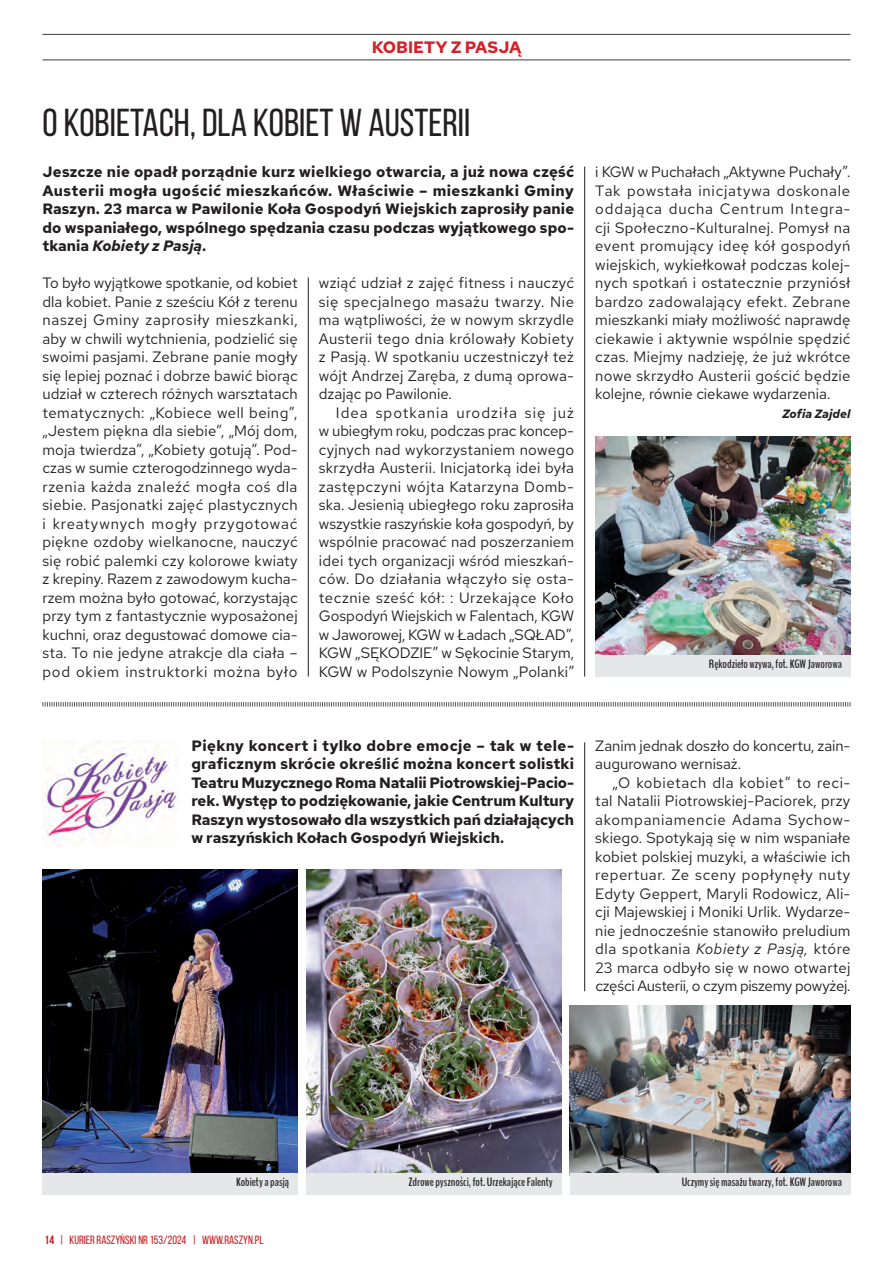
<style>
.page{position:relative;width:893px;height:1263px;background:#fff}
.page>*{position:absolute;margin:0;border:0;box-sizing:border-box;transform-origin:0 0}
._01_tytul{font:39px "Bebas Neue";color:#231f20}
.t1{font:700 16.5px "Red Hat Text";color:#d1232a}
._03_tekst{font:15px/18.5px "Red Hat Text";color:#231f20;text-align:justify}
._03_tekst-2{font:700 15px/18.5px "Red Hat Text";color:#231f20;text-align:justify}
._04_podpis_zdjecia{font:700 12px "Bench Nine";color:#231f20}
.t2{font:12px "Bebas Neue";color:#c61c22}
._03_tekst-3{font:italic 700 12px "Red Hat Text";color:#231f20}
.s1{font-style:italic}
.s2{font-weight:700}
</style>
<div class="page">
<hr style="left:43px;top:34px;width:807px;height:1px;background:#3e3e3f">
<hr style="left:43px;top:60px;width:807px;height:1px;background:#3e3e3f">
<hr style="left:308px;top:277px;width:1px;height:399px;background:#231f20">
<hr style="left:584px;top:167px;width:1px;height:509px;background:#231f20">
<hr style="left:584px;top:742px;width:1px;height:249px;background:#231f20">
<img style="left:44px;top:740px;width:135px;height:106px">
<svg style="left:42px;top:702px;width:809px;height:5px"></svg>
<img style="left:595px;top:436px;width:255px;height:219px">
<div style="left:595px;top:655px;width:255px;height:21px;background:#e6e7e9"></div>
<img style="left:43px;top:869px;width:255px;height:305px">
<div style="left:43px;top:1174px;width:255px;height:21px;background:#e6e7e9"></div>
<img style="left:306px;top:869px;width:255px;height:305px">
<div style="left:306px;top:1174px;width:255px;height:21px;background:#e6e7e9"></div>
<img style="left:570px;top:1006px;width:280px;height:168px">
<div style="left:570px;top:1174px;width:280px;height:21px;background:#e6e7e9"></div>
<p class="t1" style="left:372px;top:36px;width:151px">KOBIETY Z PASJĄ</p>
<p class="_01_tytul" style="left:43px;top:101px;width:429px">O KOBIETACH, DLA KOBIET W AUSTERII</p>
<p class="_03_tekst-2" style="left:43px;top:163px;width:533px">Jeszcze nie opadł porządnie kurz wielkiego otwarcia, a już nowa część Austerii mogła ugościć mieszkańców. Właściwie – mieszkanki Gminy Raszyn. 23 marca w Pawilonie Koła Gospodyń Wiejskich zaprosiły panie do wspaniałego, wspólnego spędzania czasu podczas wyjątkowego spo&shy;tkania <span class="s1">Kobiety z Pasją</span>.</p>
<p class="_03_tekst" style="left:43px;top:273px;width:257px">To było wyjątkowe spotkanie, od kobiet dla kobiet. Panie z sześciu Kół z terenu naszej Gminy zaprosiły mieszkanki, aby w chwili wytchnienia, podzielić się swoimi pasjami. Zebrane panie mogły się lepiej poznać i dobrze bawić biorąc udział w czterech różnych warsztatach tematycznych: „Kobiece well being”, „Jestem piękna dla siebie”, „Mój dom, moja twierdza”, „Kobiety gotują”. Pod&shy;czas w sumie czterogodzinnego wyda&shy;rzenia każda znaleźć mogła coś dla siebie. Pasjonatki zajęć plastycznych i kreatywnych mogły przygotować piękne ozdoby wielkanocne, nauczyć się robić palemki czy kolorowe kwiaty z krepiny. Razem z zawodowym kucha&shy;rzem można było gotować, korzystając przy tym z fantastycznie wyposażonej kuchni, oraz degustować domowe cia&shy;sta. To nie jedyne atrakcje dla ciała – pod okiem instruktorki można było</p>
<p class="_03_tekst" style="left:319px;top:273px;width:257px">wziąć udział z zajęć fitness i nauczyć się specjalnego masażu twarzy. Nie ma wątpliwości, że w nowym skrzydle Austerii tego dnia królowały Kobiety z Pasją. W spotkaniu uczestniczył też wójt Andrzej Zaręba, z dumą oprowa&shy;dzając po Pawilonie.</p>
<p class="_03_tekst" style="left:319px;top:403px;width:257px;text-indent:17px">Idea spotkania urodziła się już w ubiegłym roku, podczas prac koncep&shy;cyjnych nad wykorzystaniem nowego skrzydła Austerii. Inicjatorką idei była zastępczyni wójta Katarzyna Domb&shy;ska. Jesienią ubiegłego roku zaprosiła wszystkie raszyńskie koła gospodyń, by wspólnie pracować nad poszerzaniem idei tych organizacji wśród mieszkań&shy;ców. Do działania włączyło się osta&shy;tecznie sześć kół: : Urzekające Koło Gospodyń Wiejskich w Falentach, KGW w Jaworowej, KGW w Ładach „SQŁAD”, KGW „SĘKODZIE” w Sękocinie Starym, KGW w Podolszynie Nowym „Polanki”</p>
<p class="_03_tekst" style="left:595px;top:162px;width:257px">i KGW w Puchałach „Aktywne Puchały”.<br>Tak powstała inicjatywa doskonale oddająca ducha Centrum Integra&shy;cji Społeczno-Kulturalnej. Pomysł na event promujący ideę kół gospodyń wiejskich, wykiełkował podczas kolej&shy;nych spotkań i ostatecznie przyniósł bardzo zadowalający efekt. Zebrane mieszkanki miały możliwość naprawdę ciekawie i aktywnie wspólnie spędzić czas. Miejmy nadzieję, że już wkrótce nowe skrzydło Austerii gościć będzie kolejne, równie ciekawe wydarzenia.</p>
<p class="_03_tekst-3" style="left:782px;top:405px;width:70px">Zofia Zajdel</p>
<p class="_04_podpis_zdjecia" style="left:709px;top:656px;width:134px">Rękodzieło wzywa, fot. KGW Jaworowa</p>
<p class="_03_tekst-2" style="left:191px;top:736px;width:384px">Piękny koncert i tylko dobre emocje – tak w tele&shy;graficznym skrócie określić można koncert solistki Teatru Muzycznego Roma Natalii Piotrowskiej-Pacio&shy;rek. Występ to podziękowanie, jakie Centrum Kultury Raszyn wystosowało dla wszystkich pań działających w raszyńskich Kołach Gospodyń Wiejskich.</p>
<p class="_03_tekst" style="left:595px;top:736px;width:257px">Zanim jednak doszło do koncertu, zain&shy;augurowano wernisaż.</p>
<p class="_03_tekst" style="left:595px;top:773px;width:257px;text-indent:17px">„O kobietach dla kobiet” to reci&shy;tal Natalii Piotrowskiej-Paciorek, przy akompaniamencie Adama Sychow&shy;skiego. Spotykają się w nim wspaniałe kobiet polskiej muzyki, a właściwie ich repertuar. Ze sceny popłynęły nuty Edyty Geppert, Maryli Rodowicz, Ali&shy;cji Majewskiej i Moniki Urlik. Wydarze&shy;nie jednocześnie stanowiło preludium dla spotkania <span class="s1">Kobiety z Pasją,</span> które 23 marca odbyło się w nowo otwartej części Austerii, o czym piszemy powyżej.</p>
<p class="_04_podpis_zdjecia" style="left:236px;top:1174px;width:55px">Kobiety apasją</p>
<p class="_04_podpis_zdjecia" style="left:408px;top:1174px;width:146px">Zdrowe pyszności, fot. Urzekające Falenty</p>
<p class="_04_podpis_zdjecia" style="left:682px;top:1174px;width:162px">Uczymy się masażu twarzy, fot. KGW Jaworowa</p>
<p class="t2" style="left:45px;top:1233px;width:220px"><span class="s2">14</span> | KURIER RASZYŃSKI NR 153/2024 | WWW.RASZYN.PL</p>
</div>
